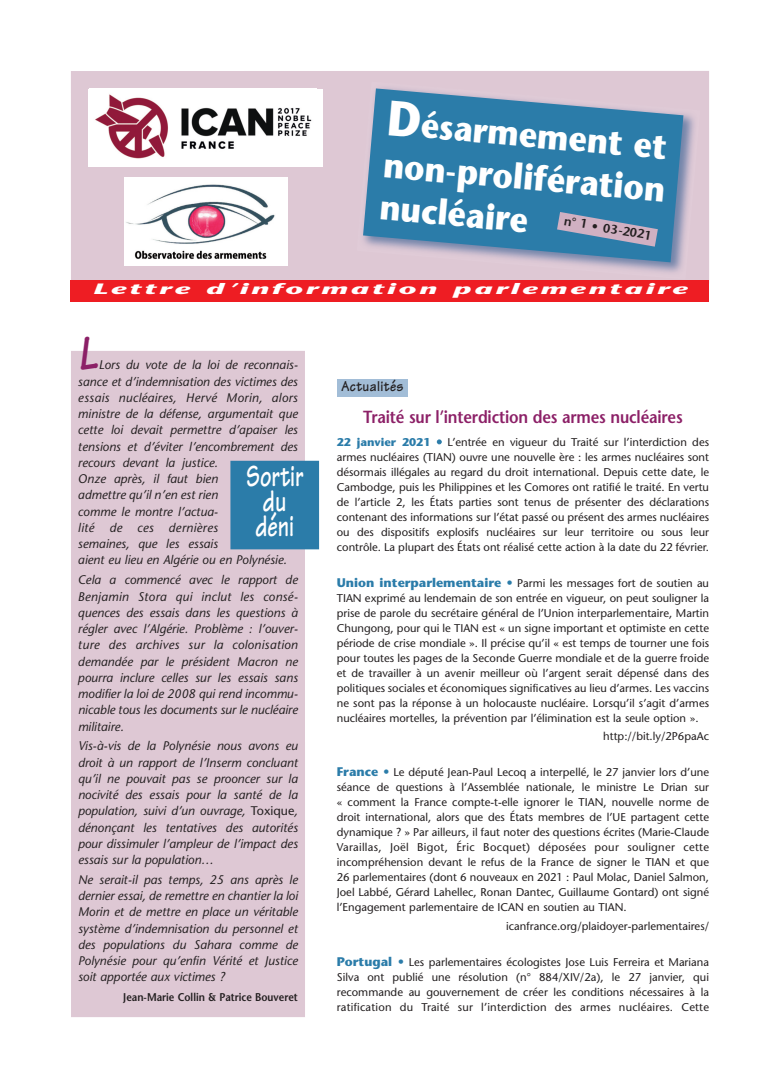
<style>
.page{position:relative;width:780px;height:1088px;background:#fff}
.page>*{position:absolute;margin:0;border:0;box-sizing:border-box;transform-origin:0 0}
.t1{font:italic 700 50px "Tekton";color:#8c2067;scale:.9 1}
.t2{font:700 35.5px/42.6px "Stone Sans";color:#fff;text-align:justify;scale:.9 1}
.t3{font:700 31.5px/25px "Tekton";color:#fff;scale:.71 1}
.t4{font:600 17.5px "Stone Sans";letter-spacing:-.01em;color:#8c2067;scale:.9 1}
.t5{font:italic 700 15px "Stone Sans";letter-spacing:.095em;color:#fff;scale:2 1}
.t6{font:700 15px "Tekton";letter-spacing:.025em;color:#231f20;scale:.9 1}
.t7{font:italic 12.5px/16.2px "Stone Sans";color:#231f20;text-align:justify}
.t8{font:600 12.5px "Stone Sans";color:#231f20}
.t9{font:11.25px/15px "Stone Sans";color:#231f20;text-align:justify}
.t10{font:600 11.25px "Stone Sans";color:#231f20;scale:.9 1}
.s1{font-size:49.62px}
.s2{font-style:normal}
.s3{font-weight:700;color:#2b7ca9}
.s4{font-weight:700;font-size:12.5px;color:#2b7ca9}
</style>
<div class="page">
<div style="left:71px;top:71px;width:638px;height:213px;background:#dec8d4"></div>
<div style="left:71px;top:351px;width:234px;height:666px;background:#dec8d4"></div>
<img style="left:559px;top:114px;width:135px;height:158px">
<svg style="left:363px;top:88px;width:320px;height:174px;background:#4987af"></svg>
<div style="left:89px;top:89px;width:233px;height:78px;background:#fff"></div>
<img style="left:95px;top:94px;width:217px;height:65px">
<div style="left:124px;top:177px;width:163px;height:89px;background:#fff"></div>
<img style="left:126px;top:184px;width:149px;height:75px">
<div style="left:337px;top:379px;width:70px;height:18px;background:#a2bdd7"></div>
<svg style="left:557px;top:212px;width:100px;height:35px;background:#7d96b5"></svg>
<div style="left:71px;top:280px;width:638px;height:21px;background:#ee1d23"></div>
<div style="left:230px;top:461px;width:89px;height:88px;background:#2b7ca9"></div>
<h2 class="t2" style="left:389px;top:105px;width:316px;rotate:5deg"><span class="s1">D</span>ésarmement et non-prolifération nucléaire</h2>
<p class="t8" style="left:565px;top:216px;width:90px;rotate:10deg">n° 1 • 03-2021</p>
<h3 class="t5" style="left:93px;top:283px;width:299px">Lettre d’information parlementaire</h3>
<h1 class="t1" style="left:78px;top:336px;width:25px">L</h1>
<p class="t7" style="left:78px;top:358px;width:221px;text-align:left;text-indent:21px">Lors du vote de la loi de reconnais&shy;sance et d’indemnisation des victimes des essais nucléaires, Hervé Morin, alors ministre de la défense, argumentait que cette loi devait permettre d’apaiser les tensions et d’éviter l’encombrement des recours devant la justice.<br>Onze après, il faut bien<br>admettre qu’il n’en est rien<br>comme le montre l’actua-<br>lité de ces dernières<br>semaines, que les essais<br>aient eu lieu en Algérie ou en Polynésie.</p>
<p class="t7" style="left:78px;top:573px;width:221px">Cela a commencé avec le rapport de Benjamin Stora qui inclut les consé&shy;quences des essais dans les questions à régler avec l’Algérie. Problème : l’ouver&shy;ture des archives sur la colonisation demandée par le président Macron ne pourra inclure celles sur les essais sans modifier la loi de 2008 qui rend incommu&shy;nicable tous les documents sur le nucléaire militaire.</p>
<p class="t7" style="left:78px;top:739px;width:221px">Vis-à-vis de la Polynésie nous avons eu droit à un rapport de l’Inserm concluant qu’il ne pouvait pas se prooncer sur la nocivité des essais pour la santé de la population, suivi d’un ouvrage, <span class="s2">Toxique</span>, dénonçant les tentatives des autorités pour dissimuler l’ampleur de l’impact des essais sur la population…</p>
<p class="t7" style="left:78px;top:873px;width:221px">Ne serait-il pas temps, 25 ans après le dernier essai, de remettre en chantier la loi Morin et de mettre en place un véritable système d’indemnisation du personnel et des populations du Sahara comme de Polynésie pour qu’enfin Vérité et Justice soit apportée aux victimes ?</p>
<p class="t10" style="left:123px;top:993px;width:195px">Jean-Marie Collin &amp; Patrice Bouveret</p>
<h3 class="t3" style="left:246px;top:467px;width:82px">Sortir du déni</h3>
<h3 class="t6" style="left:341px;top:381px;width:71px">Actualités</h3>
<h3 class="t4" style="left:363px;top:410px;width:356px">Traité sur l’interdiction des armes nucléaires</h3>
<p class="t9" style="left:337px;top:436px;width:374px"><span class="s3">22 janvier 2021 •</span> L’entrée en vigueur du Traité sur l’interdiction des armes nucléaires (TIAN) ouvre une nouvelle ère : les armes nucléaires sont désormais illégales au regard du droit international. Depuis cette date, le Cambodge, puis les Philippines et les Comores ont ratifié le traité. En vertu de l’article 2, les États parties sont tenus de présenter des déclarations contenant des informations sur l’état passé ou présent des armes nucléaires ou des dispositifs explosifs nucléaires sur leur territoire ou sous leur contrôle. La plupart des États ont réalisé cette action à la date du 22 février.</p>
<p class="t9" style="left:337px;top:576px;width:374px"><span class="s4">Union interparlementaire •</span> Parmi les messages fort de soutien au TIAN exprimé au lendemain de son entrée en vigueur, on peut souligner la prise de parole du secrétaire général de l’Union interparlementaire, Martin Chungong, pour qui le TIAN est « un signe important et optimiste en cette période de crise mondiale ». Il précise qu’il « est temps de tourner une fois pour toutes les pages de la Seconde Guerre mondiale et de la guerre froide et de travailler à un avenir meilleur où l’argent serait dépensé dans des politiques sociales et économiques significatives au lieu d’armes. Les vaccins ne sont pas la réponse à un holocauste nucléaire. Lorsqu’il s’agit d’armes nucléaires mortelles, la prévention par l’élimination est la seule option ».</p>
<p class="t9" style="left:603px;top:730px;width:107px">http://bit.ly/2P6paAc</p>
<p class="t9" style="left:337px;top:766px;width:374px"><span class="s4">France •</span> Le député Jean-Paul Lecoq a interpellé, le 27 janvier lors d’une séance de questions à l’Assemblée nationale, le ministre Le Drian sur « comment la France compte-t-elle ignorer le TIAN, nouvelle norme de droit international, alors que des États membres de l’UE partagent cette dynamique ? » Par ailleurs, il faut noter des questions écrites (Marie-Claude Varaillas, Joël Bigot, Éric Bocquet) déposées pour souligner cette incompréhension devant le refus de la France de signer le TIAN et que 26 parlementaires (dont 6 nouveaux en 2021 : Paul Molac, Daniel Salmon, Joel Labbé, Gérard Lahellec, Ronan Dantec, Guillaume Gontard) ont signé l’Engagement parlementaire de ICAN en soutien au TIAN.</p>
<p class="t9" style="left:506px;top:919px;width:204px">icanfrance.org/plaidoyer-parlementaires/</p>
<p class="t9" style="left:337px;top:955px;width:374px"><span class="s4">Portugal •</span> Les parlementaires écologistes Jose Luis Ferreira et Mariana Silva ont publié une résolution (n° 884/XIV/2a), le 27 janvier, qui recommande au gouvernement de créer les conditions nécessaires à la ratification du Traité sur l’interdiction des armes nucléaires. Cette</p>
</div>
